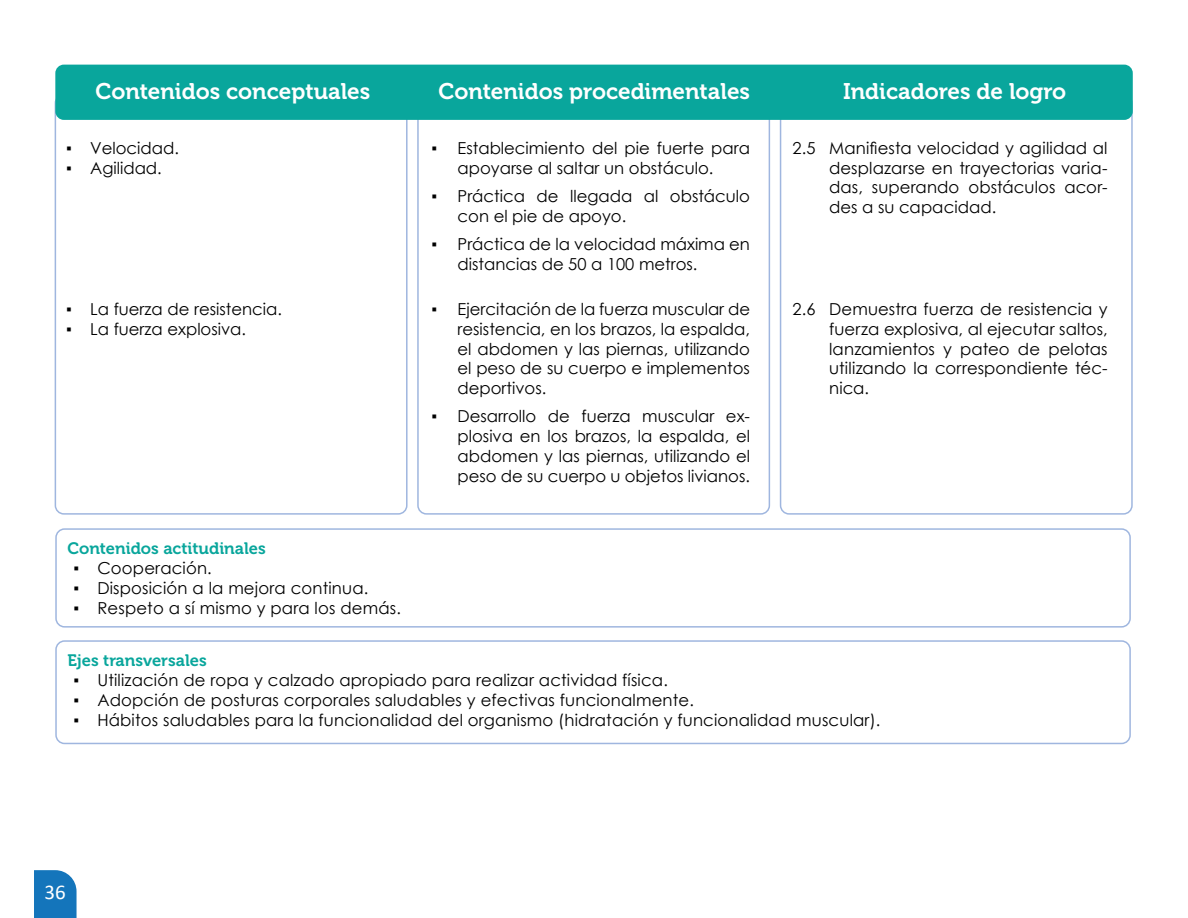
<style>
.page{position:relative;width:1188px;height:918px;background:#fff}
.page>*{position:absolute;margin:0;border:0;box-sizing:border-box;transform-origin:0 0}
.t1{font:22.5px "Museo 700";color:#fff}
.t2{font:21px "Calibri";color:#fff}
.t3{font:16.5px/19.8px "Century Gothic";letter-spacing:.005em;color:#000;text-align:justify}
.t4{font:16.5px "Museo 700";color:#09a69c}
</style>
<div class="page">
<svg style="left:34px;top:870px;width:43px;height:48px"></svg>
<div style="left:780px;top:94px;width:353px;height:421px;border:2px solid #9fb6df;border-radius:9px"></div>
<div style="left:417px;top:94px;width:353px;height:421px;border:2px solid #9fb6df;border-radius:9px"></div>
<div style="left:55px;top:94px;width:353px;height:421px;border:2px solid #9fb6df;border-radius:9px"></div>
<div style="left:55px;top:528px;width:1076px;height:100px;border:2px solid #9fb6df;border-radius:9px"></div>
<div style="left:55px;top:640px;width:1076px;height:104px;border:2px solid #9fb6df;border-radius:9px"></div>
<div style="left:55px;top:65px;width:1078px;height:55px;background:#09a69c;border-radius:9px"></div>
<h1 class="t1" style="left:95px;top:78px;width:276px">Contenidos conceptuales</h1>
<h1 class="t1" style="left:438px;top:78px;width:313px">Contenidos procedimentales</h1>
<h1 class="t1" style="left:843px;top:78px;width:225px">Indicadores de logro</h1>
<p class="t3" style="left:66px;top:138px;width:114px">▪ Velocidad.</p>
<p class="t3" style="left:66px;top:157px;width:97px">▪ Agilidad.</p>
<p class="t3" style="left:66px;top:299px;width:217px">▪ La fuerza de resistencia.</p>
<p class="t3" style="left:66px;top:319px;width:181px">▪ La fuerza explosiva.</p>
<p class="t3" style="left:458px;top:138px;width:294px;text-indent:-26px">▪ Establecimiento del pie fuerte para apoyarse al saltar un obstáculo.</p>
<p class="t3" style="left:458px;top:186px;width:294px;text-indent:-26px">▪ Práctica de llegada al obstáculo con el pie de apoyo.</p>
<p class="t3" style="left:458px;top:234px;width:294px;text-indent:-26px">▪ Práctica de la velocidad máxima en distancias de 50 a 100 metros.</p>
<p class="t3" style="left:458px;top:299px;width:294px;text-indent:-26px">▪ Ejercitación de la fuerza muscular de resistencia, en los brazos, la espalda, el abdomen y las piernas, utilizando el peso de su cuerpo e implementos deportivos.</p>
<p class="t3" style="left:458px;top:406px;width:294px;text-indent:-26px">▪ Desarrollo de fuerza muscular ex&shy;plosiva en los brazos, la espalda, el abdomen y las piernas, utilizando el peso de su cuerpo u objetos livianos.</p>
<p class="t3" style="left:829px;top:138px;width:280px;text-indent:-37px">2.5 Manifiesta velocidad y agilidad al desplazarse en trayectorias varia&shy;das, superando obstáculos acor&shy;des a su capacidad.</p>
<p class="t3" style="left:829px;top:299px;width:280px;text-indent:-37px">2.6 Demuestra fuerza de resistencia y fuerza explosiva, al ejecutar saltos, lanzamientos y pateo de pelotas utilizando la correspondiente téc&shy;nica.</p>
<p class="t4" style="left:67px;top:539px;width:200px">Contenidos actitudinales</p>
<p class="t3" style="left:73px;top:558px;width:140px">▪ Cooperación.</p>
<p class="t3" style="left:73px;top:578px;width:296px">▪ Disposición a la mejora continua.</p>
<p class="t3" style="left:73px;top:598px;width:329px">▪ Respeto a sí mismo y para los demás.</p>
<p class="t4" style="left:67px;top:651px;width:141px">Ejes transversales</p>
<p class="t3" style="left:73px;top:670px;width:596px">▪ Utilización de ropa y calzado apropiado para realizar actividad física.</p>
<p class="t3" style="left:73px;top:690px;width:622px">▪ Adopción de posturas corporales saludables y efectivas funcionalmente.</p>
<p class="t3" style="left:73px;top:710px;width:809px">▪ Hábitos saludables para la funcionalidad del organismo (hidratación y funcionalidad muscular).</p>
<p class="t2" style="left:45px;top:878px;width:23px">36</p>
</div>
